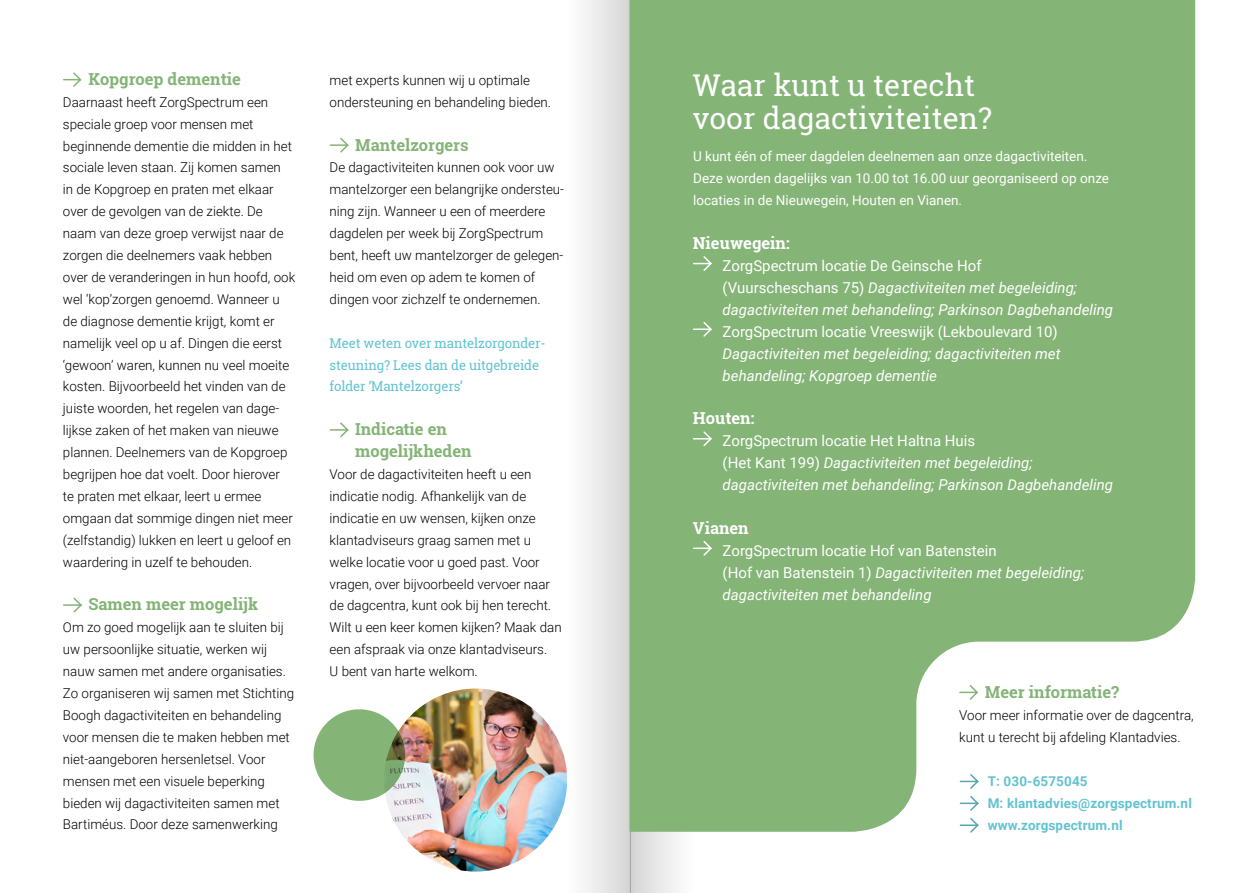
<style>
.page{position:relative;width:1259px;height:893px;background:#fff}
.page>*{position:absolute;margin:0;border:0;box-sizing:border-box;transform-origin:0 0}
.t1{font:30px/32.8px "Roboto Slab";color:#fff}
.t2{font:700 16.5px/21.9px "Roboto Slab";color:#84b476}
.t3{font:700 16.5px "Roboto Slab";color:#fff}
.t4{font:italic 15px/21.9px "Roboto";color:#fff}
.t5{font:15px "Roboto";color:#fff}
.t6{font:300 13.5px/21.9px "Roboto";color:#000}
.t7{font:13.5px/21.9px "Roboto";color:#fff}
.t8{font:13.5px/21.9px "Roboto Slab";letter-spacing:-.01em;color:#63c3d1}
.t9{font:700 13.5px/21.9px "Roboto";letter-spacing:.01em;color:#63c3d1}
.s1{font-style:normal}
.s2{font-weight:400;color:#f08372}
</style>
<div class="page">
<svg style="left:630px;top:832px;width:47px;height:61px"></svg>
<svg style="left:566px;top:0;width:64px;height:893px"></svg>
<svg style="left:63px;top:72px;width:19px;height:15px"></svg>
<svg style="left:63px;top:597px;width:19px;height:16px"></svg>
<svg style="left:329px;top:137px;width:20px;height:16px"></svg>
<svg style="left:329px;top:422px;width:20px;height:16px"></svg>
<svg style="left:629px;top:0;width:566px;height:832px;background:#91bc85"></svg>
<svg style="left:692px;top:255px;width:21px;height:17px"></svg>
<svg style="left:692px;top:320px;width:21px;height:18px"></svg>
<svg style="left:692px;top:430px;width:21px;height:18px"></svg>
<svg style="left:692px;top:539px;width:21px;height:18px"></svg>
<svg style="left:959px;top:773px;width:20px;height:60px"></svg>
<svg style="left:958px;top:684px;width:21px;height:17px"></svg>
<img style="left:384px;top:689px;width:183px;height:182px;border-radius:91px">
<div style="left:313px;top:709px;width:92px;height:92px;background:#84b476;border-radius:50%"></div>
<p class="t2" style="left:88px;top:68px;width:154px">Kopgroep dementie</p>
<p class="t6" style="left:63px;top:90px;width:234px">Daarnaast heeft ZorgSpectrum een speciale groep voor mensen met beginnende dementie die midden in het sociale leven staan. Zij komen samen<br>in de Kopgroep en praten met elkaar over de gevolgen van de ziekte. De naam van deze groep verwijst naar de zorgen die deelnemers vaak hebben over de veranderingen in hun hoofd, ook wel ‘kop’zorgen genoemd. Wanneer u de diagnose dementie krijgt, komt er namelijk veel op u af. Dingen die eerst ‘gewoon’ waren, kunnen nu veel moeite kosten. Bijvoorbeeld het vinden van de juiste woorden, het regelen van dage&shy;lijkse zaken of het maken van nieuwe plannen. Deelnemers van de Kopgroep begrijpen hoe dat voelt. Door hierover<br>te praten met elkaar, leert u ermee omgaan dat sommige dingen niet meer (zelfstandig) lukken en leert u geloof en waardering in uzelf te behouden.</p>
<p class="t2" style="left:88px;top:593px;width:171px">Samen meer mogelijk</p>
<p class="t6" style="left:63px;top:616px;width:233px">Om zo goed mogelijk aan te sluiten bij uw persoonlijke situatie, werken wij nauw samen met andere organisaties.<br>Zo organiseren wij samen met Stichting Boogh dagactiviteiten en behandeling voor mensen die te maken hebben met niet-aangeboren hersenletsel. Voor mensen met een visuele beperking bieden wij dagactiviteiten samen met Bartiméus. Door deze samenwerking</p>
<p class="t6" style="left:330px;top:69px;width:223px">met experts kunnen wij u optimale ondersteuning en behandeling bieden.</p>
<p class="t2" style="left:355px;top:133px;width:115px">Mantelzorgers</p>
<p class="t6" style="left:330px;top:156px;width:236px">De dagactiviteiten kunnen ook voor uw mantelzorger een belangrijke ondersteu&shy;ning zijn. Wanneer u een of meerdere dagdelen per week bij ZorgSpectrum bent, heeft uw mantelzorger de gelegen&shy;heid om even op adem te komen of dingen voor zichzelf te ondernemen.</p>
<p class="t8" style="left:330px;top:332px;width:217px">Meet weten over mantelzorgonder&shy;steuning? Lees dan de uitgebreide folder ‘Mantelzorgers’</p>
<p class="t2" style="left:355px;top:418px;width:118px">Indicatie en mogelijkheden</p>
<p class="t6" style="left:330px;top:463px;width:234px">Voor de dagactiviteiten heeft u een indicatie nodig. Afhankelijk van de indicatie en uw wensen, kijken onze klantadviseurs graag samen met u welke locatie voor u goed past. Voor vragen, over bijvoorbeeld vervoer naar de dagcentra, kunt ook bij hen terecht.<br>Wilt u een keer komen kijken? Maak dan een afspraak via onze klantadviseurs.<br>U bent van harte welkom.</p>
<h1 class="t1" style="left:693px;top:68px;width:301px">Waar kunt u terecht voor dagactiviteiten?</h1>
<p class="t7" style="left:693px;top:145px;width:417px">U kunt één of meer dagdelen deelnemen aan onze dagactiviteiten.<br>Deze worden dagelijks van 10.00 tot 16.00 uur georganiseerd op onze locaties in de Nieuwegein, Houten en Vianen.</p>
<p class="t3" style="left:693px;top:232px;width:98px">Nieuwegein:</p>
<p class="t4" style="left:722px;top:254px;width:392px"><span class="s1">ZorgSpectrum locatie De Geinsche Hof<br>(Vuurscheschans 75)</span> Dagactiviteiten met begeleiding; dagactiviteiten met behandeling; Parkinson Dagbehandeling</p>
<p class="t5" style="left:722px;top:321px;width:337px">ZorgSpectrum locatie Vreeswijk (Lekboulevard 10)</p>
<p class="t4" style="left:722px;top:342px;width:339px">Dagactiviteiten met begeleiding; dagactiviteiten met behandeling; Kopgroep dementie</p>
<p class="t3" style="left:693px;top:407px;width:63px">Houten:</p>
<p class="t4" style="left:722px;top:429px;width:392px"><span class="s1">ZorgSpectrum locatie Het Haltna Huis<br>(Het Kant 199)</span> Dagactiviteiten met begeleiding; dagactiviteiten met behandeling; Parkinson Dagbehandeling</p>
<p class="t3" style="left:693px;top:516px;width:61px">Vianen<span class="s2">:</span></p>
<p class="t4" style="left:722px;top:539px;width:363px"><span class="s1">ZorgSpectrum locatie Hof van Batenstein<br>(Hof van Batenstein 1)</span> Dagactiviteiten met begeleiding; dagactiviteiten met behandeling</p>
<p class="t2" style="left:984px;top:681px;width:136px">Meer informatie?</p>
<p class="t6" style="left:959px;top:704px;width:236px">Voor meer informatie over de dagcentra, kunt u terecht bij afdeling Klantadvies.</p>
<p class="t9" style="left:987px;top:769px;width:206px">T: 030-6575045<br>M: klantadvies@zorgspectrum.nl www.zorgspectrum.nl</p>
</div>
